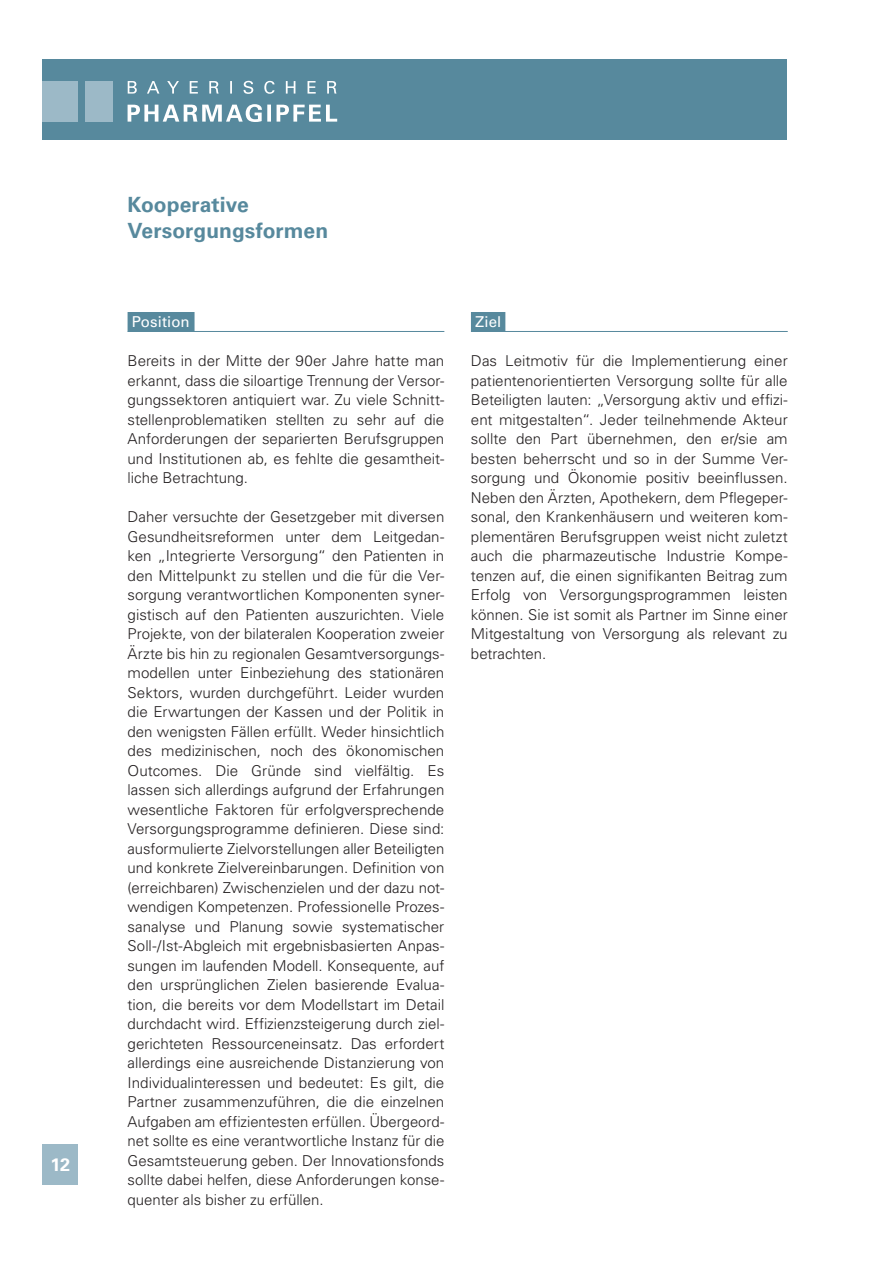
<style>
.page{position:relative;width:893px;height:1263px;background:#fff}
.page>*{position:absolute;margin:0;border:0;box-sizing:border-box;transform-origin:0 0}
.t1{font:700 21px/25.5px "Univers LT";color:#57899d}
.t2{font:700 18px "Univers LT";color:#fff}
.t3{font:300 15px/19.5px "Univers LT";color:#231f20;text-align:justify}
.t4{font:15px "Univers LT";letter-spacing:.005em;color:#fff}
</style>
<div class="page">
<div style="left:43px;top:60px;width:744px;height:80px;background:#57899d"></div>
<div style="left:43px;top:1144px;width:35px;height:41px;background:#9cb9c7"></div>
<div style="left:85px;top:81px;width:28px;height:41px;background:#9cb9c7"></div>
<div style="left:43px;top:81px;width:35px;height:41px;background:#9cb9c7"></div>
<hr style="left:128px;top:331px;width:316px;height:1px;background:#57899d">
<hr style="left:471px;top:331px;width:317px;height:1px;background:#57899d">
<svg style="left:128px;top:104px;width:209px;height:18px"></svg>
<svg style="left:128px;top:81px;width:208px;height:13px"></svg>
<div style="left:128px;top:312px;width:67px;height:19px;background:#57899d"></div>
<div style="left:471px;top:312px;width:34px;height:19px;background:#57899d"></div>
<p class="t2" style="left:51px;top:1154px;width:21px">12</p>
<h3 class="t1" style="left:128px;top:192px;width:202px">Kooperative<br>Versorgungsformen</h3>
<p class="t4" style="left:132px;top:313px;width:59px">Position</p>
<p class="t3" style="left:128px;top:351px;width:318px">Bereits in der Mitte der 90er Jahre hatte man erkannt, dass die siloartige Trennung der Versor&shy;gungssektoren antiquiert war. Zu viele Schnitt&shy;stellenproblematiken stellten zu sehr auf die Anforderungen der separierten Berufsgruppen und Institutionen ab, es fehlte die gesamtheit&shy;liche Betrachtung.</p>
<p class="t3" style="left:128px;top:507px;width:318px">Daher versuchte der Gesetzgeber mit diversen Gesundheitsreformen unter dem Leitgedan&shy;ken „Integrierte Versorgung“ den Patienten in den Mittelpunkt zu stellen und die für die Ver&shy;sorgung verantwortlichen Komponenten syner&shy;gistisch auf den Patienten auszurichten. Viele Projekte, von der bilateralen Kooperation zweier Ärzte bis hin zu regionalen Gesamtversorgungs&shy;modellen unter Einbeziehung des stationären Sektors, wurden durchgeführt. Leider wurden die Erwartungen der Kassen und der Politik in den wenigsten Fällen erfüllt. Weder hinsichtlich des medizinischen, noch des ökonomischen Outcomes. Die Gründe sind vielfältig. Es lassen sich allerdings aufgrund der Erfahrungen wesentliche Faktoren für erfolgversprechende Versorgungsprogramme definieren. Diese sind: ausformulierte Zielvorstellungen aller Beteiligten und konkrete Zielvereinbarungen. Definition von (erreichbaren) Zwischenzielen und der dazu not&shy;wendigen Kompetenzen. Professionelle Prozes&shy;sanalyse und Planung sowie systematischer Soll-/Ist-Abgleich mit ergebnisbasierten Anpas&shy;sungen im laufenden Modell. Konsequente, auf den ursprünglichen Zielen basierende Evalua&shy;tion, die bereits vor dem Modellstart im Detail durchdacht wird. Effizienzsteigerung durch ziel&shy;gerichteten Ressourceneinsatz. Das erfordert allerdings eine ausreichende Distanzierung von Individualinteressen und bedeutet: Es gilt, die Partner zusammenzuführen, die die einzelnen Aufgaben am effizientesten erfüllen. Übergeord&shy;net sollte es eine verantwortliche Instanz für die Gesamtsteuerung geben. Der Innovationsfonds sollte dabei helfen, diese Anforderungen konse&shy;quenter als bisher zu erfüllen.</p>
<p class="t4" style="left:475px;top:313px;width:28px">Ziel</p>
<p class="t3" style="left:471px;top:351px;width:318px">Das Leitmotiv für die Implementierung einer patientenorientierten Versorgung sollte für alle Beteiligten lauten: „Versorgung aktiv und effizi&shy;ent mitgestalten“. Jeder teilnehmende Akteur sollte den Part übernehmen, den er/sie am besten beherrscht und so in der Summe Ver&shy;sorgung und Ökonomie positiv beeinflussen.<br>Neben den Ärzten, Apothekern, dem Pflegeper&shy;sonal, den Krankenhäusern und weiteren kom&shy;plementären Berufsgruppen weist nicht zuletzt auch die pharmazeutische Industrie Kompe&shy;tenzen auf, die einen signifikanten Beitrag zum Erfolg von Versorgungsprogrammen leisten können. Sie ist somit als Partner im Sinne einer Mitgestaltung von Versorgung als relevant zu betrachten.</p>
</div>
